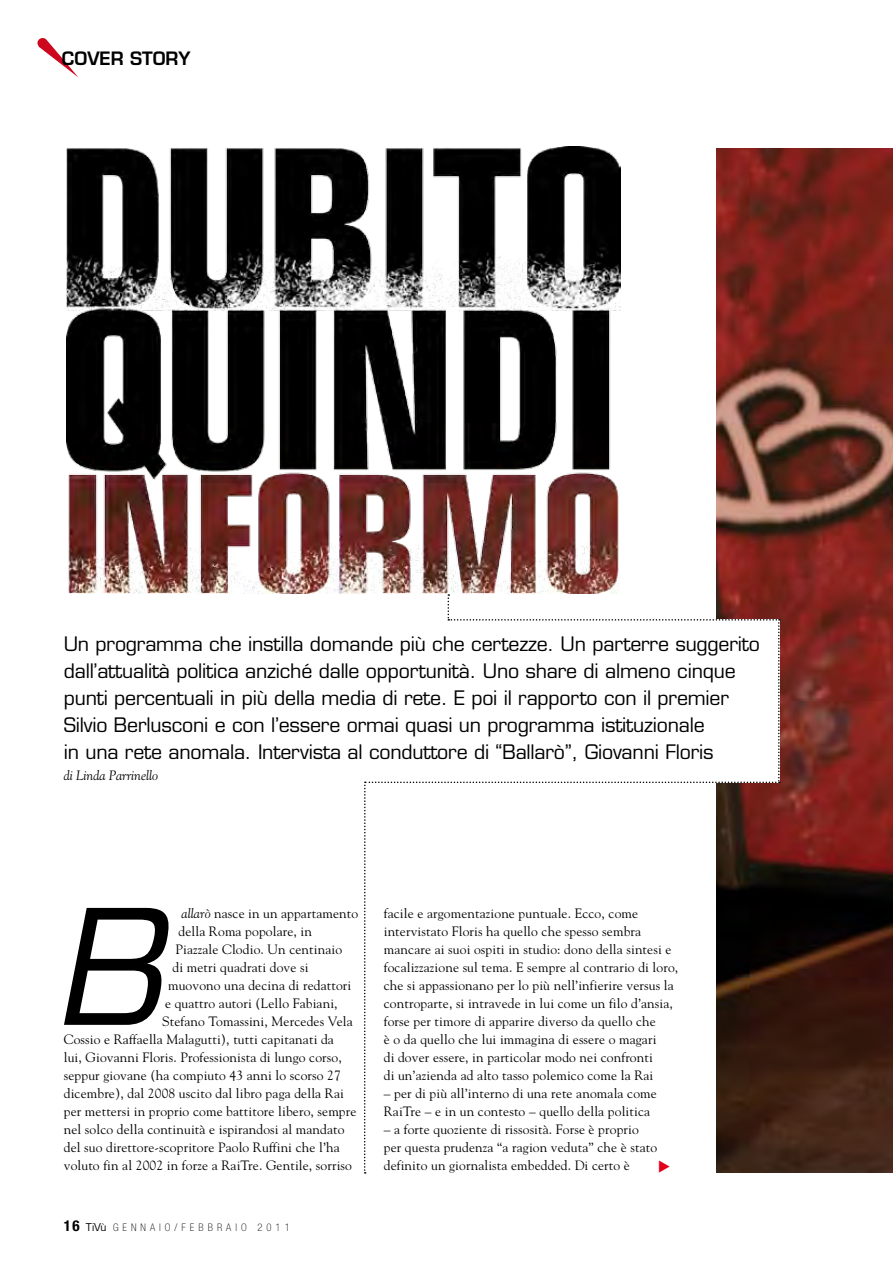
<style>
.page{position:relative;width:893px;height:1263px;background:#fff}
.page>*{position:absolute;margin:0;border:0;box-sizing:border-box;transform-origin:0 0}
.t1{font:19.5px/27px "Eurostile LT Std";letter-spacing:-.01em;color:#000}
.t2{font:600 18px "Eurostile LT Std";color:#000}
.t3{font:13.5px/18px "Goudy Std";letter-spacing:.01em;color:#000}
.t4{font:italic 13.5px "Goudy Std";color:#000}
.t5{font:100 condensed 10.5px "Helvetica Neue LT Std";letter-spacing:.385em;color:#000}
.s1{font-style:italic}
.s2{font-weight:700;font-size:15px}
.s3{font-family:"Eurostile LT Std";font-weight:400;font-stretch:normal}
</style>
<div class="page">
<img style="left:716px;top:149px;width:177px;height:1024px">
<img style="left:66px;top:147px;width:555px;height:447px">
<svg style="left:37px;top:38px;width:42px;height:40px"></svg>
<svg style="left:64px;top:908px;width:105px;height:117px"></svg>
<svg style="left:364px;top:594px;width:416px;height:579px"></svg>
<h2 class="t2" style="left:62px;top:47px;width:130px">COVER STORY</h2>
<p class="t1" style="left:64px;top:631px;width:698px">Un programma che instilla domande più che certezze. Un parterre suggerito dall’attualità politica anziché dalle opportunità. Uno share di almeno cinque punti percentuali in più della media di rete. E poi il rapporto con il premier Silvio Berlusconi e con l’essere ormai quasi un programma istituzionale<br>in una rete anomala. Intervista al conduttore di “Ballarò”, Giovanni Floris</p>
<p class="t4" style="left:64px;top:768px;width:96px">di Linda Parrinello</p>
<p class="t3" style="left:182px;top:904px;width:178px"><span class="s1">allarò</span> nasce in un appartamento</p>
<p class="t3" style="left:179px;top:922px;width:135px">della Roma popolare, in</p>
<p class="t3" style="left:176px;top:940px;width:168px">Piazzale Clodio. Un centinaio</p>
<p class="t3" style="left:173px;top:958px;width:137px">di metri quadrati dove si</p>
<p class="t3" style="left:168px;top:976px;width:185px">muovono una decina di redattori</p>
<p class="t3" style="left:165px;top:994px;width:174px">e quattro autori (Lello Fabiani,</p>
<p class="t3" style="left:162px;top:1012px;width:192px">Stefano Tomassini, Mercedes Vela</p>
<p class="t3" style="left:64px;top:1030px;width:272px">Cossio e Raffaella Malagutti), tutti capitanati da</p>
<p class="t3" style="left:64px;top:1048px;width:280px">lui, Giovanni Floris. Professionista di lungo corso,</p>
<p class="t3" style="left:64px;top:1066px;width:279px">seppur giovane (ha compiuto 43 anni lo scorso 27</p>
<p class="t3" style="left:64px;top:1084px;width:282px">dicembre), dal 2008 uscito dal libro paga della Rai</p>
<p class="t3" style="left:64px;top:1102px;width:294px">per mettersi in proprio come battitore libero, sempre</p>
<p class="t3" style="left:64px;top:1120px;width:282px">nel solco della continuità e ispirandosi al mandato</p>
<p class="t3" style="left:64px;top:1138px;width:277px">del suo direttore-scopritore Paolo Ruffini che l’ha</p>
<p class="t3" style="left:64px;top:1156px;width:290px">voluto fin al 2002 in forze a RaiTre. Gentile, sorriso</p>
<p class="t5" style="left:64px;top:1221px;width:227px"><span class="s2">16</span> <span class="s3">TiVù</span> GENNAIO/FEBBRAIO 2011</p>
<p class="t3" style="left:384px;top:904px;width:296px">facile e argomentazione puntuale. Ecco, come intervistato Floris ha quello che spesso sembra mancare ai suoi ospiti in studio: dono della sintesi e focalizzazione sul tema. E sempre al contrario di loro, che si appassionano per lo più nell’infierire versus la controparte, si intravede in lui come un filo d’ansia, forse per timore di apparire diverso da quello che<br>è o da quello che lui immagina di essere o magari<br>di dover essere, in particolar modo nei confronti<br>di un’azienda ad alto tasso polemico come la Rai</p>
<p class="t3" style="left:384px;top:1084px;width:275px">– per di più all’interno di una rete anomala come<br>RaiTre – e in un contesto – quello della politica</p>
<p class="t3" style="left:384px;top:1120px;width:275px">– a forte quoziente di rissosità. Forse è proprio per questa prudenza “a ragion veduta” che è stato definito un giornalista embedded. Di certo è</p>
</div>
